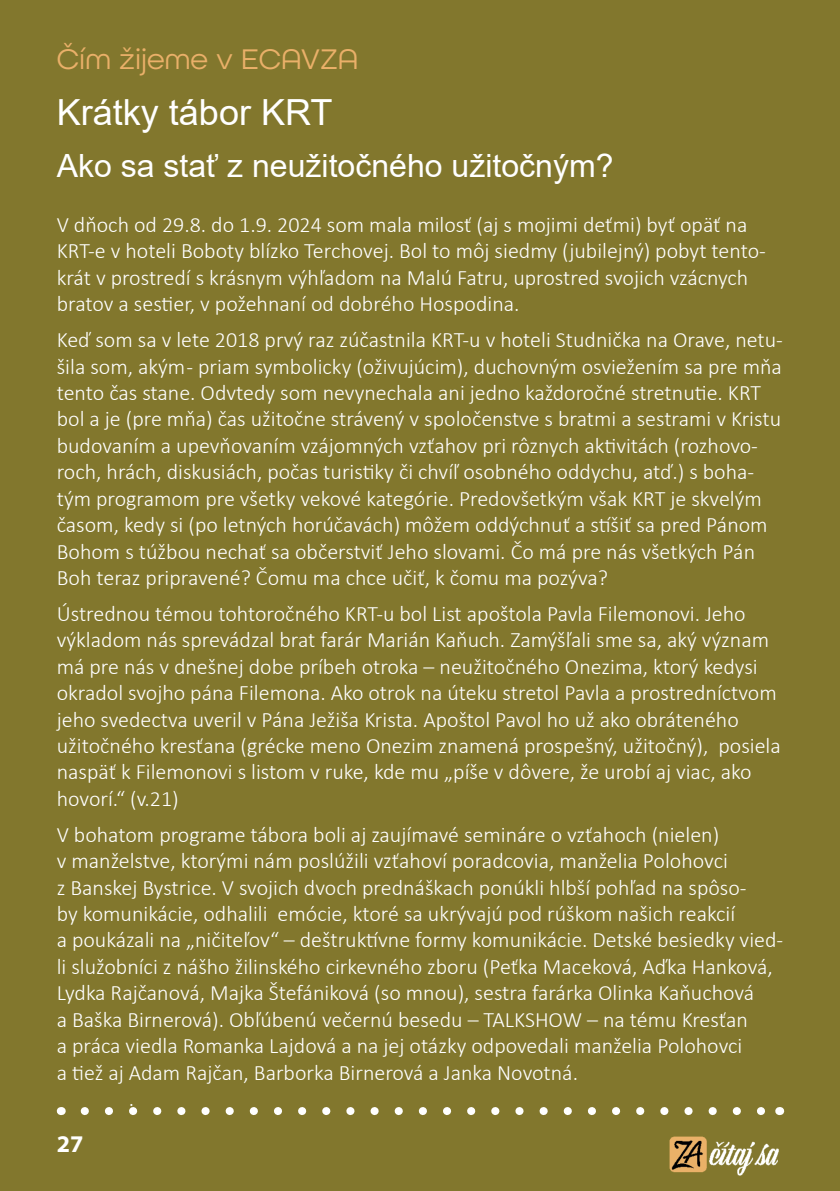
<style>
.page{position:relative;width:840px;height:1191px;background:#fff}
.page>*{position:absolute;margin:0;border:0;box-sizing:border-box;transform-origin:0 0}
.t1{font:36px "Arial";color:#fff}
.t2{font:32px "Arial";color:#fff}
.t3{font:30px "All Round Gothic";color:#eab069}
.t4{font:700 24px "Myriad Pro";color:#fff}
.t5{font:300 22px/26.4px "Calibri";color:#fff}
</style>
<div class="page">
<div style="left:0;top:0;width:839px;height:1191px;background:#82772d"></div>
<svg style="left:85px;top:1107px;width:680px;height:8px"></svg>
<img style="left:669px;top:1136px;width:110px;height:40px">
<h3 class="t3" style="left:57px;top:41px;width:303px">Čím žijeme v ECAVZA</h3>
<h1 class="t1" style="left:57px;top:87px;width:277px">Krátky tábor KRT</h1>
<h2 class="t2" style="left:57px;top:143px;width:558px">Ako sa stať z neužitočného užitočným?</h2>
<p class="t5" style="left:57px;top:211px;width:710px">V dňoch od 29.8. do 1.9. 2024 som mala milosť (aj s mojimi deťmi) byť opäť na KRT-e v hoteli Boboty blízko Terchovej. Bol to môj siedmy (jubilejný) pobyt tento&shy;krát v prostredí s krásnym výhľadom na Malú Fatru, uprostred svojich vzácnych bratov a sestier, v požehnaní od dobrého Hospodina.</p>
<p class="t5" style="left:57px;top:326px;width:727px">Keď som sa v lete 2018 prvý raz zúčastnila KRT-u v hoteli Studnička na Orave, netu&shy;šila som, akým - priam symbolicky (oživujúcim), duchovným osviežením sa pre mňa tento čas stane. Odvtedy som nevynechala ani jedno každoročné stretnutie. KRT bol a je (pre mňa) čas užitočne strávený v spoločenstve s bratmi a sestrami v Kristu budovaním a upevňovaním vzájomných vzťahov pri rôznych aktivitách (rozhovo&shy;roch, hrách, diskusiách, počas turistiky či chvíľ osobného oddychu, atď.) s boha&shy;tým programom pre všetky vekové kategórie. Predovšetkým však KRT je skvelým časom, kedy si (po letných horúčavách) môžem oddýchnuť a stíšiť sa pred Pánom Bohom s túžbou nechať sa občerstviť Jeho slovami. Čo má pre nás všetkých Pán Boh teraz pripravené? Čomu ma chce učiť, k čomu ma pozýva?</p>
<p class="t5" style="left:57px;top:600px;width:725px">Ústrednou témou tohtoročného KRT-u bol List apoštola Pavla Filemonovi. Jeho výkladom nás sprevádzal brat farár Marián Kaňuch. Zamýšľali sme sa, aký význam má pre nás v dnešnej dobe príbeh otroka – neužitočného Onezima, ktorý kedysi okradol svojho pána Filemona. Ako otrok na úteku stretol Pavla a prostredníctvom jeho svedectva uveril v Pána Ježiša Krista. Apoštol Pavol ho už ako obráteného užitočného kresťana (grécke meno Onezim znamená prospešný, užitočný), posiela naspäť k Filemonovi s listom v ruke, kde mu „píše v dôvere, že urobí aj viac, ako hovorí.“ (v.21)</p>
<p class="t5" style="left:57px;top:821px;width:663px">V bohatom programe tábora boli aj zaujímavé semináre o vzťahoch (nielen)</p>
<p class="t5" style="left:57px;top:847px;width:672px">v manželstve, ktorými nám poslúžili vzťahoví poradcovia, manželia Polohovci</p>
<p class="t5" style="left:57px;top:874px;width:691px">z Banskej Bystrice. V svojich dvoch prednáškach ponúkli hlbší pohľad na spôso-</p>
<p class="t5" style="left:57px;top:900px;width:679px">by komunikácie, odhalili emócie, ktoré sa ukrývajú pod rúškom našich reakcií</p>
<p class="t5" style="left:57px;top:926px;width:727px">a poukázali na „ničiteľov“ – deštruktívne formy komunikácie. Detské besiedky vied-</p>
<p class="t5" style="left:57px;top:953px;width:717px">li služobníci z nášho žilinského cirkevného zboru (Peťka Maceková, Aďka Hanková,</p>
<p class="t5" style="left:57px;top:979px;width:698px">Lydka Rajčanová, Majka Štefániková (so mnou), sestra farárka Olinka Kaňuchová</p>
<p class="t5" style="left:57px;top:1006px;width:692px">a Baška Birnerová). Obľúbenú večernú besedu – TALKSHOW – na tému Kresťan</p>
<p class="t5" style="left:57px;top:1032px;width:686px">a práca viedla Romanka Lajdová a na jej otázky odpovedali manželia Polohovci</p>
<p class="t5" style="left:57px;top:1058px;width:522px">a tiež aj Adam Rajčan, Barborka Birnerová a Janka Novotná.</p>
<p class="t5" style="left:129px;top:1085px;width:7px">.</p>
<p class="t4" style="left:57px;top:1128px;width:28px">27</p>
</div>
